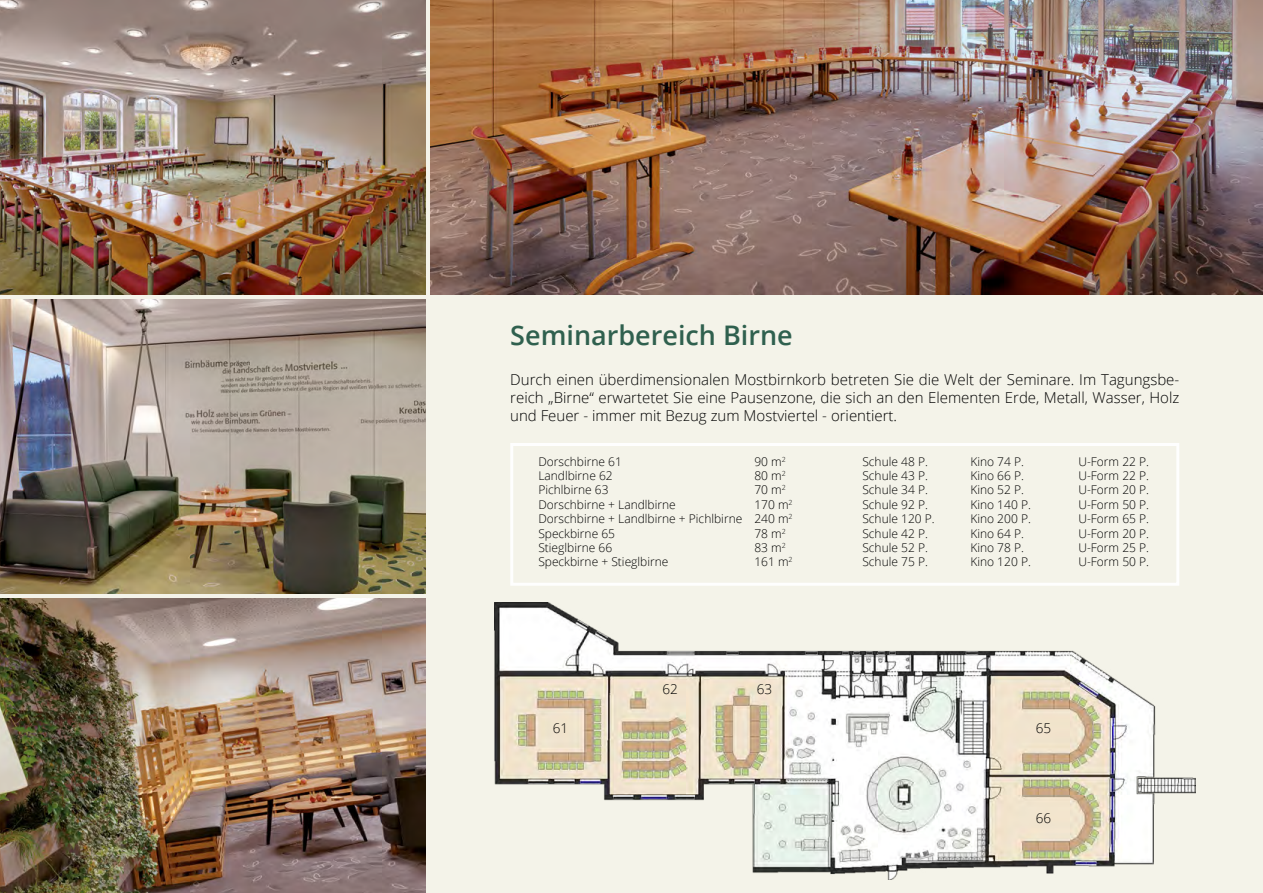
<style>
.page{position:relative;width:1263px;height:893px;background:#f4f3e9}
.page>*{position:absolute;margin:0;border:0;box-sizing:border-box;transform-origin:0 0}
.t1{font:600 27px "Open Sans";color:#2f604e}
.t2{font:300 15px/18px "Open Sans";color:#000;text-align:justify}
.t3{font:300 13.5px "Open Sans";color:#000}
.t4{font:300 12px "Open Sans";color:#000}
</style>
<div class="page">
<img style="left:494px;top:603px;width:701px;height:276px">
<img style="left:0;top:299px;width:425px;height:295px">
<img style="left:0;top:598px;width:425px;height:295px">
<img style="left:0;top:0;width:425px;height:294px">
<img style="left:430px;top:0;width:833px;height:294px">
<div style="left:510px;top:443px;width:669px;height:143px;border:3px solid #fefefe"></div>
<h1 class="t1" style="left:510px;top:317px;width:284px">Seminarbereich Birne</h1>
<p class="t2" style="left:510px;top:370px;width:671px">Durch einen überdimensionalen Mostbirnkorb betreten Sie die Welt der Seminare. Im Tagungsbe&shy;reich „Birne“ erwartetet Sie eine Pausenzone, die sich an den Elementen Erde, Metall, Wasser, Holz und Feuer - immer mit Bezug zum Mostviertel - orientiert.</p>
<p class="t4" style="left:538px;top:453px;width:85px">Dorschbirne 61</p>
<p class="t4" style="left:754px;top:453px;width:33px">90 m<sup>2</sup></p>
<p class="t4" style="left:862px;top:453px;width:67px">Schule 48 P.</p>
<p class="t4" style="left:970px;top:453px;width:55px">Kino 74 P.</p>
<p class="t4" style="left:1078px;top:453px;width:72px">U-Form 22 P.</p>
<p class="t4" style="left:538px;top:467px;width:76px">Landlbirne 62</p>
<p class="t4" style="left:754px;top:467px;width:33px">80 m<sup>2</sup></p>
<p class="t4" style="left:862px;top:467px;width:67px">Schule 43 P.</p>
<p class="t4" style="left:970px;top:467px;width:55px">Kino 66 P.</p>
<p class="t4" style="left:1078px;top:467px;width:72px">U-Form 22 P.</p>
<p class="t4" style="left:538px;top:482px;width:72px">Pichlbirne 63</p>
<p class="t4" style="left:754px;top:482px;width:33px">70 m<sup>2</sup></p>
<p class="t4" style="left:862px;top:482px;width:67px">Schule 34 P.</p>
<p class="t4" style="left:970px;top:482px;width:55px">Kino 52 P.</p>
<p class="t4" style="left:1078px;top:482px;width:72px">U-Form 20 P.</p>
<p class="t4" style="left:538px;top:496px;width:139px">Dorschbirne + Landlbirne</p>
<p class="t4" style="left:754px;top:496px;width:40px">170 m<sup>2</sup></p>
<p class="t4" style="left:862px;top:496px;width:67px">Schule 92 P.</p>
<p class="t4" style="left:970px;top:496px;width:62px">Kino 140 P.</p>
<p class="t4" style="left:1078px;top:496px;width:72px">U-Form 50 P.</p>
<p class="t4" style="left:538px;top:511px;width:256px">Dorschbirne + Landlbirne + Pichlbirne 240 m<sup>2</sup></p>
<p class="t4" style="left:862px;top:511px;width:74px">Schule 120 P.</p>
<p class="t4" style="left:970px;top:511px;width:62px">Kino 200 P.</p>
<p class="t4" style="left:1078px;top:511px;width:72px">U-Form 65 P.</p>
<p class="t4" style="left:538px;top:525px;width:78px">Speckbirne 65</p>
<p class="t4" style="left:754px;top:525px;width:33px">78 m<sup>2</sup></p>
<p class="t4" style="left:862px;top:525px;width:67px">Schule 42 P.</p>
<p class="t4" style="left:970px;top:525px;width:55px">Kino 64 P.</p>
<p class="t4" style="left:1078px;top:525px;width:72px">U-Form 20 P.</p>
<p class="t4" style="left:538px;top:539px;width:75px">Stieglbirne 66</p>
<p class="t4" style="left:754px;top:539px;width:33px">83 m<sup>2</sup></p>
<p class="t4" style="left:862px;top:539px;width:67px">Schule 52 P.</p>
<p class="t4" style="left:970px;top:539px;width:55px">Kino 78 P.</p>
<p class="t4" style="left:1078px;top:539px;width:72px">U-Form 25 P.</p>
<p class="t4" style="left:538px;top:554px;width:132px">Speckbirne + Stieglbirne</p>
<p class="t4" style="left:754px;top:554px;width:40px">161 m<sup>2</sup></p>
<p class="t4" style="left:862px;top:554px;width:67px">Schule 75 P.</p>
<p class="t4" style="left:970px;top:554px;width:62px">Kino 120 P.</p>
<p class="t4" style="left:1078px;top:554px;width:72px">U-Form 50 P.</p>
<p class="t3" style="left:553px;top:719px;width:17px">61</p>
<p class="t3" style="left:662px;top:680px;width:17px">62</p>
<p class="t3" style="left:757px;top:680px;width:17px">63</p>
<p class="t3" style="left:1036px;top:719px;width:17px">65</p>
<p class="t3" style="left:1036px;top:808px;width:17px">66</p>
</div>
